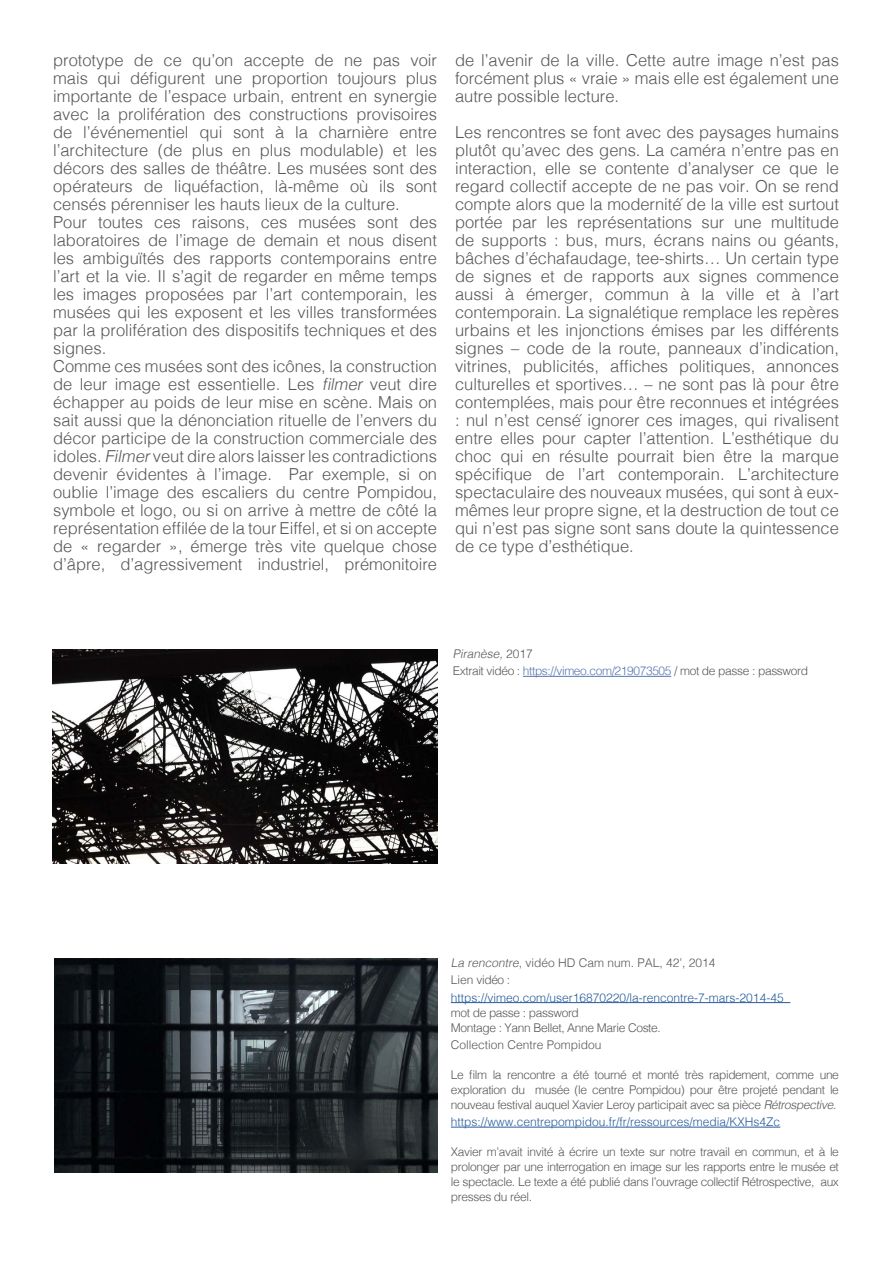
<style>
.page{position:relative;width:893px;height:1263px;background:#fff}
.page>*{position:absolute;margin:0;border:0;box-sizing:border-box;transform-origin:0 0}
.t1{font:300 16.5px/18px "Helvetica";color:#575756;text-align:justify}
.t2{font:300 12px/15px "Helvetica";letter-spacing:-.03em;color:#575756}
.t3{font:300 12px "Helvetica";color:#275b9b}
.t4{font:300 12px/17.2px "Helvetica";color:#575756}
.s1{font-style:italic}
.s2{color:#5576af}
</style>
<div class="page">
<hr style="left:523px;top:676px;width:148px;height:1px;background:#5576af">
<img style="left:52px;top:649px;width:386px;height:214px">
<img style="left:54px;top:958px;width:384px;height:214px">
<hr style="left:451px;top:1002px;width:339px;height:1px;background:#275b9b">
<hr style="left:451px;top:1127px;width:329px;height:1px;background:#275b9b">
<p class="t1" style="left:53px;top:50px;width:385px;text-align:left">prototype de ce qu’on accepte de ne pas voir mais qui défigurent une proportion toujours plus importante de l’espace urbain, entrent en synergie avec la prolifération des constructions provisoires de l’événementiel qui sont à la charnière entre l’architecture (de plus en plus modulable) et les décors des salles de théâtre. Les musées sont des opérateurs de liquéfaction, là-même où ils sont censés pérenniser les hauts lieux de la culture.<br>Pour toutes ces raisons, ces musées sont des laboratoires de l’image de demain et nous disent les ambiguïtés des rapports contemporains entre l’art et la vie. Il s’agit de regarder en même temps les images proposées par l’art contemporain, les musées qui les exposent et les villes transformées par la prolifération des dispositifs techniques et des signes.<br>Comme ces musées sont des icônes, la construction de leur image est essentielle. Les <span class="s1">filmer</span> veut dire échapper au poids de leur mise en scène. Mais on sait aussi que la dénonciation rituelle de l’envers du décor participe de la construction commerciale des idoles. <span class="s1">Filmer</span>veut dire alors laisser les contradictions devenir évidentes à l’image. Par exemple, si on oublie l’image des escaliers du centre Pompidou, symbole et logo, ou si on arrive à mettre de côté la représentation effilée de la tour Eiffel, et si on accepte de « regarder », émerge très vite quelque chose d’âpre, d’agressivement industriel, prémonitoire</p>
<p class="t1" style="left:455px;top:50px;width:385px">de l’avenir de la ville. Cette autre image n’est pas forcément plus « vraie » mais elle est également une autre possible lecture.</p>
<p class="t1" style="left:455px;top:122px;width:385px">Les rencontres se font avec des paysages humains plutôt qu’avec des gens. La caméra n’entre pas en interaction, elle se contente d’analyser ce que le regard collectif accepte de ne pas voir. On se rend compte alors que la modernité́ de la ville est surtout portée par les représentations sur une multitude de supports : bus, murs, écrans nains ou géants, bâches d’échafaudage, tee-shirts… Un certain type de signes et de rapports aux signes commence aussi à émerger, commun à la ville et à l’art contemporain. La signalétique remplace les repères urbains et les injonctions émises par les différents signes – code de la route, panneaux d’indication, vitrines, publicités, affiches politiques, annonces culturelles et sportives… – ne sont pas là pour être contemplées, mais pour être reconnues et intégrées : nul n’est censé́ ignorer ces images, qui rivalisent entre elles pour capter l’attention. L’esthétique du choc qui en résulte pourrait bien être la marque spécifique de l’art contemporain. L’architecture spectaculaire des nouveaux musées, qui sont à eux&shy;mêmes leur propre signe, et la destruction de tout ce qui n’est pas signe sont sans doute la quintessence de ce type d’esthétique.</p>
<p class="t2" style="left:453px;top:644px;width:357px;line-height:17.2px"><span class="s1">Piranèse,</span>2 0 1 7<br>Extrait vidéo : <span class="s2">https://vimeo.com/219073505</span> / mot de passe : password</p>
<p class="t4" style="left:451px;top:953px;width:266px"><span class="s1">La rencontre</span>, vidéo HD Cam num. PAL, 42’, 2014<br>Lien vidéo :</p>
<p class="t3" style="left:451px;top:987px;width:334px">https://vimeo.com/user16870220/la-rencontre-7-mars-2014-45</p>
<p class="t2" style="left:451px;top:1004px;width:212px">mot de passe : password<br>Montage : Yann Bellet, Anne Marie Coste.</p>
<p class="t4" style="left:451px;top:1035px;width:152px">Collection Centre Pompidou</p>
<p class="t2" style="left:451px;top:1066px;width:390px;text-align:justify">Le film la rencontre a été tourné et monté très rapidement, comme une exploration du musée (le centre Pompidou) pour être projeté pendant le nouveau festival auquel Xavier Leroy participait avec sa pièce <span class="s1">Rétrospective</span>.</p>
<p class="t3" style="left:451px;top:1112px;width:331px">https://www.centrepompidou.fr/fr/ressources/media/KXHs4Zc</p>
<p class="t2" style="left:451px;top:1143px;width:390px;text-align:justify">Xavier m’avait invité à écrire un texte sur notre travail en commun, et à le prolonger par une interrogation en image sur les rapports entre le musée et le spectacle. Le texte a été publié dans l’ouvrage collectif Rétrospective, aux presses du réel.</p>
</div>
